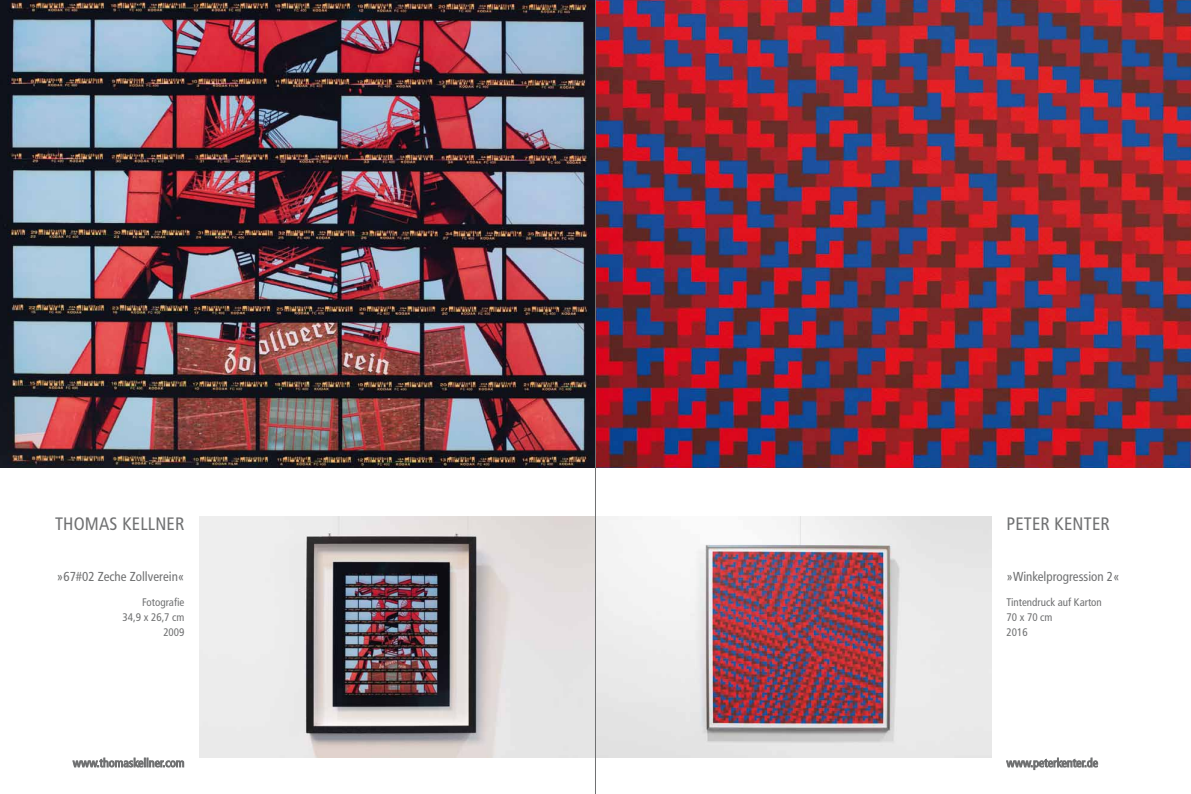
<style>
.page{position:relative;width:1191px;height:794px;background:#fff}
.page>*{position:absolute;margin:0;border:0;box-sizing:border-box;transform-origin:0 0}
.t1{font:condensed 18px "Frutiger LT Std";letter-spacing:.01em;color:#707172}
.t2{font:condensed 13px "Frutiger LT Std";color:#707172}
.t3{font:condensed 11px/15px "Frutiger LT Std";color:#707172}
</style>
<div class="page">
<img style="left:0;top:0;width:1191px;height:468px">
<img style="left:199px;top:517px;width:793px;height:241px">
<svg style="left:1006px;top:758px;width:91px;height:11px"></svg>
<svg style="left:73px;top:758px;width:111px;height:10px"></svg>
<hr style="left:595px;top:0;width:1px;height:794px;background:#707172">
<h1 class="t1" style="left:55px;top:513px;width:131px">THOMAS KELLNER</h1>
<h1 class="t1" style="left:1006px;top:513px;width:105px">PETER KENTER</h1>
<p class="t2" style="left:57px;top:569px;width:129px">»67#02 Zeche Zollverein«</p>
<p class="t2" style="left:1006px;top:569px;width:115px">»Winkelprogression 2«</p>
<p class="t3" style="left:123px;top:594px;width:63px;text-align:right">Fotografie<br>34,9 x 26,7 cm<br>2009</p>
<p class="t3" style="left:1006px;top:594px;width:97px">Tintendruck auf Karton<br>70 x 70 cm<br>2016</p>
</div>
